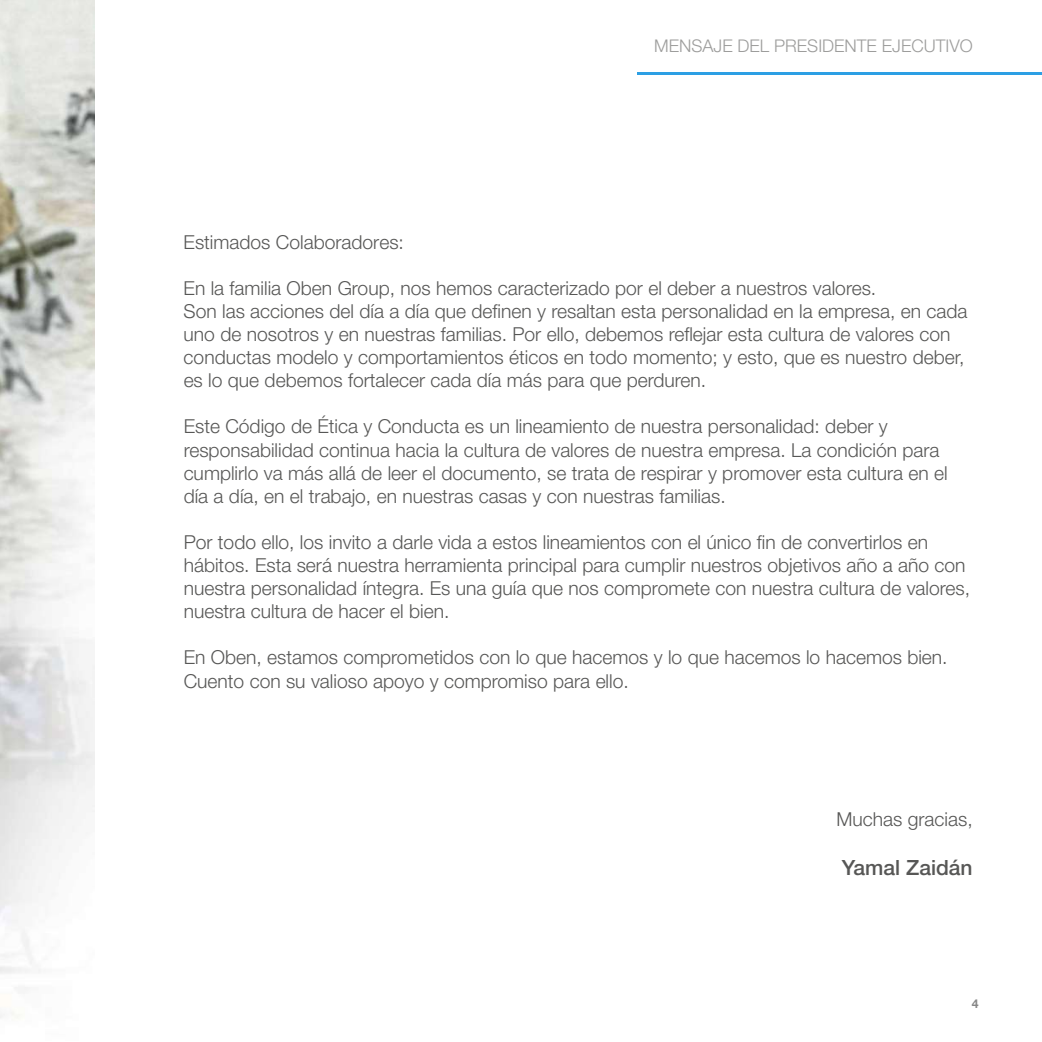
<style>
.page{position:relative;width:1042px;height:1042px;background:#fff}
.page>*{position:absolute;margin:0;border:0;box-sizing:border-box;transform-origin:0 0}
.t1{font:500 21px "Helvetica Neue LT Std";color:#575756}
.t2{font:300 19.25px/23.1px "Helvetica Neue LT Std";color:#575756}
.t3{font:300 17.5px "Helvetica Neue LT Std";color:#9d9d9c}
.t4{font:700 12.25px "Helvetica Neue LT Std";color:#878787}
</style>
<div class="page">
<img style="left:0;top:0;width:95px;height:1018px">
<hr style="left:637px;top:72px;width:405px;height:2px;background:#2c9fe4">
<p class="t3" style="left:654px;top:35px;width:320px">MENSAJE DEL PRESIDENTE EJECUTIVO</p>
<p class="t2" style="left:184px;top:230px;width:222px">Estimados Colaboradores:</p>
<p class="t2" style="left:184px;top:276px;width:785px">En la familia Oben Group, nos hemos caracterizado por el deber a nuestros valores.<br>Son las acciones del día a día que definen y resaltan esta personalidad en la empresa, en cada uno de nosotros y en nuestras familias. Por ello, debemos reflejar esta cultura de valores con conductas modelo y comportamientos éticos en todo momento; y esto, que es nuestro deber, es lo que debemos fortalecer cada día más para que perduren.</p>
<p class="t2" style="left:184px;top:414px;width:765px">Este Código de Ética y Conducta es un lineamiento de nuestra personalidad: deber y responsabilidad continua hacia la cultura de valores de nuestra empresa. La condición para cumplirlo va más allá de leer el documento, se trata de respirar y promover esta cultura en el día a día, en el trabajo, en nuestras casas y con nuestras familias.</p>
<p class="t2" style="left:184px;top:530px;width:788px">Por todo ello, los invito a darle vida a estos lineamientos con el único fin de convertirlos en hábitos. Esta será nuestra herramienta principal para cumplir nuestros objetivos año a año con nuestra personalidad íntegra. Es una guía que nos compromete con nuestra cultura de valores, nuestra cultura de hacer el bien.</p>
<p class="t2" style="left:184px;top:645px;width:765px">En Oben, estamos comprometidos con lo que hacemos y lo que hacemos lo hacemos bien.<br>Cuento con su valioso apoyo y compromiso para ello.</p>
<p class="t2" style="left:836px;top:807px;width:138px">Muchas gracias,</p>
<p class="t1" style="left:842px;top:854px;width:132px">Yamal Zaidán</p>
<p class="t4" style="left:972px;top:996px;width:8px">4</p>
</div>
